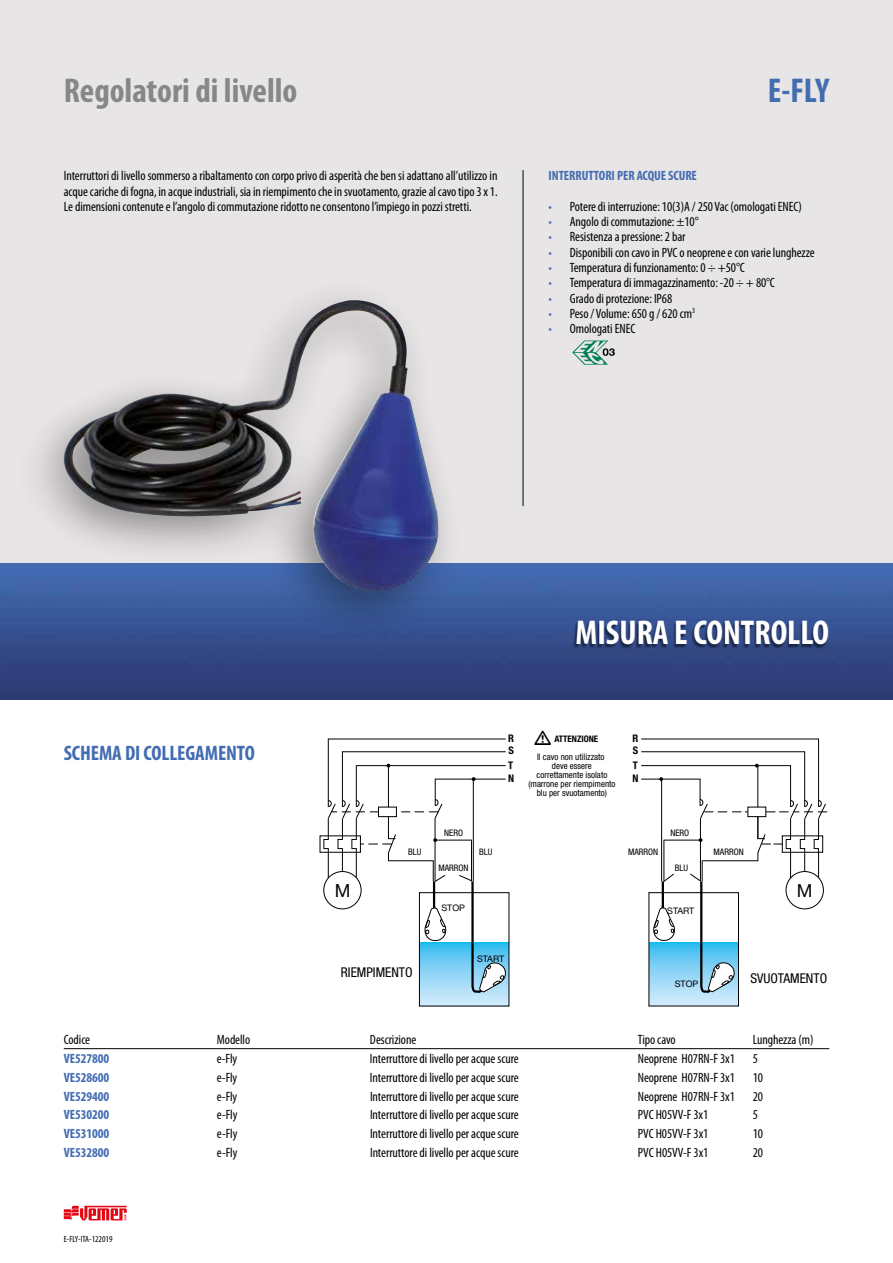
<style>
.page{position:relative;width:893px;height:1263px;background:#fff}
.page>*{position:absolute;margin:0;border:0;box-sizing:border-box;transform-origin:0 0}
.t1{font:700 condensed 34.5px "Myriad Pro";color:#878787}
.t2{font:700 condensed 34.5px "Myriad Pro";color:#fff}
.t3{font:700 condensed 34.5px "Myriad Pro";color:#436cb1}
.t4{font:700 condensed 21px "Myriad Pro";letter-spacing:-.005em;color:#436cb1}
.t5{font:18px "Helvetica Neue LT Std";color:#000}
.t6{font:condensed 13.5px/15.3px "Myriad Pro";letter-spacing:-.005em;color:#000;text-align:justify}
.t7{font:700 condensed 13.5px "Myriad Pro";letter-spacing:-.005em;color:#436cb1}
.t8{font:condensed 13.5px "Helvetica Neue LT Std";color:#000}
.t9{font:700 condensed 10.5px/12.5px "Helvetica Neue LT Std";color:#000}
.t10{font:condensed 9px/9px "Helvetica Neue LT Std";color:#000;text-align:center}
.t11{font:9px "Helvetica Neue LT Std";color:#000}
.t12{font:condensed 9px "Myriad Pro";color:#000}
.t13{font:700 condensed 9px "Helvetica Neue LT Std";color:#000}
.s1{color:#436cb1}
</style>
<div class="page">
<div style="left:0;top:0;width:893px;height:631px;background:#e8e5e6"></div>
<img style="left:0;top:563px;width:893px;height:136px">
<svg style="left:64px;top:1206px;width:63px;height:14px"></svg>
<div style="left:15px;top:276px;width:448px;height:365px;background:#000;opacity:.4"></div>
<img style="left:63px;top:300px;width:376px;height:291px">
<div style="left:573px;top:621px;width:255px;height:28px;background:#000;opacity:.5"></div>
<div style="left:649px;top:942px;width:89px;height:64px;background:linear-gradient(to bottom,#38bbef,#ddedfd)"></div>
<div style="left:420px;top:942px;width:89px;height:64px;background:linear-gradient(to bottom,#38bcef,#ddecfd)"></div>
<div style="left:419px;top:892px;width:90px;height:114px;border:1px solid #000"></div>
<div style="left:648px;top:892px;width:91px;height:114px;border:1px solid #000"></div>
<hr style="left:433px;top:881px;width:2px;height:27px;background:#000">
<hr style="left:662px;top:881px;width:2px;height:27px;background:#000">
<hr style="left:473px;top:779px;width:1px;height:102px;background:#000">
<hr style="left:661px;top:779px;width:1px;height:102px;background:#000">
<hr style="left:471px;top:840px;width:1px;height:41px;background:#000">
<hr style="left:664px;top:840px;width:1px;height:41px;background:#000">
<hr style="left:435px;top:840px;width:37px;height:1px;background:#000">
<hr style="left:664px;top:840px;width:35px;height:1px;background:#000">
<hr style="left:702px;top:860px;width:56px;height:1px;background:#000">
<hr style="left:435px;top:779px;width:71px;height:1px;background:#000">
<hr style="left:641px;top:779px;width:59px;height:1px;background:#000">
<hr style="left:356px;top:765px;width:150px;height:1px;background:#000">
<hr style="left:641px;top:765px;width:150px;height:1px;background:#000">
<hr style="left:342px;top:751px;width:164px;height:1px;background:#000">
<hr style="left:641px;top:751px;width:164px;height:1px;background:#000">
<hr style="left:328px;top:739px;width:178px;height:1px;background:#000">
<hr style="left:641px;top:739px;width:178px;height:1px;background:#000">
<hr style="left:388px;top:766px;width:1px;height:41px;background:#000">
<div style="left:747px;top:807px;width:19px;height:10px;border:1px solid #000"></div>
<hr style="left:757px;top:766px;width:1px;height:41px;background:#000">
<svg style="left:663px;top:873px;width:11px;height:9px"></svg>
<hr style="left:356px;top:765px;width:1px;height:42px;background:#000">
<hr style="left:342px;top:751px;width:1px;height:56px;background:#000">
<hr style="left:328px;top:739px;width:1px;height:68px;background:#000">
<hr style="left:700px;top:818px;width:1px;height:63px;background:#000">
<svg style="left:699px;top:779px;width:49px;height:40px"></svg>
<div style="left:323px;top:871px;width:38px;height:38px;border:1px solid #000;border-radius:50%"></div>
<hr style="left:818px;top:848px;width:1px;height:30px;background:#000">
<hr style="left:790px;top:848px;width:1px;height:30px;background:#000">
<hr style="left:790px;top:766px;width:1px;height:41px;background:#000">
<hr style="left:804px;top:752px;width:1px;height:55px;background:#000">
<hr style="left:818px;top:739px;width:1px;height:68px;background:#000">
<svg style="left:757px;top:800px;width:70px;height:72px"></svg>
<div style="left:786px;top:871px;width:38px;height:38px;border:1px solid #000;border-radius:50%"></div>
<svg style="left:323px;top:779px;width:122px;height:103px"></svg>
<svg style="left:424px;top:906px;width:23px;height:36px"></svg>
<svg style="left:459px;top:875px;width:47px;height:119px"></svg>
<svg style="left:653px;top:906px;width:22px;height:35px"></svg>
<svg style="left:690px;top:860px;width:45px;height:134px"></svg>
<hr style="left:523px;top:170px;width:1px;height:336px;background:#000">
<hr style="left:64px;top:1048px;width:153px;height:1px;background:#000">
<hr style="left:217px;top:1048px;width:153px;height:1px;background:#000">
<hr style="left:370px;top:1048px;width:153px;height:1px;background:#000">
<hr style="left:523px;top:1048px;width:115px;height:1px;background:#000">
<hr style="left:638px;top:1048px;width:115px;height:1px;background:#000">
<hr style="left:753px;top:1048px;width:76px;height:1px;background:#000">
<svg style="left:572px;top:340px;width:43px;height:25px"></svg>
<h1 class="t1" style="left:64px;top:69px;width:235px">Regolatori di livello</h1>
<p class="t6" style="left:64px;top:168px;width:435px">Interruttori di livello sommerso a ribaltamento con corpo privo di asperità che ben si adattano all’utilizzo in acque cariche di fogna, in acque industriali, sia in riempimento che in svuotamento, grazie al cavo tipo 3 x 1.<br>Le dimensioni contenute e l’angolo di commutazione ridotto ne consentono l’impiego in pozzi stretti.</p>
<h1 class="t3" style="left:768px;top:69px;width:63px">E-FLY</h1>
<p class="t7" style="left:549px;top:167px;width:150px">INTERRUTTORI PER ACQUE SCURE</p>
<p class="t6" style="left:549px;top:199px;width:255px"><span class="s1">•</span> Potere di interruzione: 10(3)A / 250 Vac (omologati ENEC)</p>
<p class="t6" style="left:549px;top:214px;width:151px"><span class="s1">•</span> Angolo di commutazione: ±10°</p>
<p class="t6" style="left:549px;top:229px;width:139px"><span class="s1">•</span> Resistenza a pressione: 2 bar</p>
<p class="t6" style="left:549px;top:244px;width:268px"><span class="s1">•</span> Disponibili con cavo in PVC o neoprene e con varie lunghezze</p>
<p class="t6" style="left:549px;top:260px;width:198px"><span class="s1">•</span> Temperatura di funzionamento: 0 ÷ +50°C</p>
<p class="t6" style="left:549px;top:275px;width:228px"><span class="s1">•</span> Temperatura di immagazzinamento: -20 ÷ + 80°C</p>
<p class="t6" style="left:549px;top:290px;width:125px"><span class="s1">•</span> Grado di protezione: IP68</p>
<p class="t6" style="left:549px;top:306px;width:148px"><span class="s1">•</span> Peso / Volume: 650 g / 620 cm<sup>3</sup></p>
<p class="t6" style="left:549px;top:321px;width:88px"><span class="s1">•</span> Omologati ENEC</p>
<h2 class="t4" style="left:64px;top:740px;width:193px">SCHEMA DI COLLEGAMENTO</h2>
<h1 class="t2" style="left:575px;top:611px;width:255px">MISURA E CONTROLLO</h1>
<p class="t9" style="left:508px;top:732px;width:7px">R<br>S</p>
<p class="t9" style="left:508px;top:759px;width:7px">T</p>
<p class="t9" style="left:633px;top:759px;width:7px">T</p>
<p class="t9" style="left:508px;top:772px;width:8px">N</p>
<p class="t9" style="left:633px;top:732px;width:7px">R<br>S</p>
<p class="t9" style="left:633px;top:772px;width:8px">N</p>
<p class="t13" style="left:554px;top:733px;width:45px">ATTENZIONE</p>
<p class="t10" style="left:528px;top:752px;width:89px">Il cavo non utilizzato<br>deve essere correttamente isolato (marrone per riempimento blu per svuotamento)</p>
<p class="t10" style="left:444px;top:829px;width:20px">NERO</p>
<p class="t10" style="left:670px;top:829px;width:20px">NERO</p>
<p class="t10" style="left:438px;top:864px;width:32px">MARRON</p>
<p class="t10" style="left:628px;top:847px;width:32px">MARRON</p>
<p class="t10" style="left:713px;top:847px;width:32px">MARRON</p>
<p class="t10" style="left:408px;top:847px;width:15px">BLU</p>
<p class="t10" style="left:479px;top:847px;width:15px">BLU</p>
<p class="t10" style="left:675px;top:863px;width:15px">BLU</p>
<h3 class="t5" style="left:335px;top:879px;width:17px">M</h3>
<h3 class="t5" style="left:797px;top:879px;width:17px">M</h3>
<p class="t11" style="left:441px;top:902px;width:25px">STOP</p>
<p class="t11" style="left:667px;top:905px;width:29px">START</p>
<p class="t8" style="left:341px;top:965px;width:73px">RIEMPIMENTO</p>
<p class="t11" style="left:477px;top:954px;width:29px">START</p>
<p class="t11" style="left:675px;top:978px;width:25px">STOP</p>
<p class="t8" style="left:750px;top:970px;width:78px">SVUOTAMENTO</p>
<p class="t6" style="left:64px;top:1032px;width:28px">Codice</p>
<p class="t6" style="left:217px;top:1032px;width:35px">Modello</p>
<p class="t6" style="left:370px;top:1032px;width:48px">Descrizione</p>
<p class="t6" style="left:638px;top:1032px;width:39px">Tipo cavo</p>
<p class="t6" style="left:753px;top:1032px;width:62px">Lunghezza (m)</p>
<p class="t7" style="left:64px;top:1050px;width:47px">VE527800</p>
<p class="t6" style="left:217px;top:1051px;width:22px">e-Fly</p>
<p class="t6" style="left:370px;top:1051px;width:150px">Interruttore di livello per acque scure</p>
<p class="t6" style="left:638px;top:1051px;width:98px">Neoprene H07RN-F 3x1</p>
<p class="t6" style="left:753px;top:1051px;width:7px">5</p>
<p class="t7" style="left:64px;top:1069px;width:47px">VE528600</p>
<p class="t6" style="left:217px;top:1069px;width:22px">e-Fly</p>
<p class="t6" style="left:370px;top:1069px;width:150px">Interruttore di livello per acque scure</p>
<p class="t6" style="left:638px;top:1069px;width:98px">Neoprene H07RN-F 3x1</p>
<p class="t6" style="left:753px;top:1069px;width:12px">10</p>
<p class="t7" style="left:64px;top:1087px;width:47px">VE529400</p>
<p class="t6" style="left:217px;top:1088px;width:22px">e-Fly</p>
<p class="t6" style="left:370px;top:1088px;width:150px">Interruttore di livello per acque scure</p>
<p class="t6" style="left:638px;top:1088px;width:98px">Neoprene H07RN-F 3x1</p>
<p class="t6" style="left:753px;top:1088px;width:12px">20</p>
<p class="t7" style="left:64px;top:1106px;width:47px">VE530200</p>
<p class="t6" style="left:217px;top:1107px;width:22px">e-Fly</p>
<p class="t6" style="left:370px;top:1107px;width:150px">Interruttore di livello per acque scure</p>
<p class="t6" style="left:638px;top:1107px;width:72px">PVC H05VV-F 3x1</p>
<p class="t6" style="left:753px;top:1107px;width:7px">5</p>
<p class="t7" style="left:64px;top:1125px;width:47px">VE531000</p>
<p class="t6" style="left:217px;top:1126px;width:22px">e-Fly</p>
<p class="t6" style="left:370px;top:1126px;width:150px">Interruttore di livello per acque scure</p>
<p class="t6" style="left:638px;top:1126px;width:72px">PVC H05VV-F 3x1</p>
<p class="t6" style="left:753px;top:1126px;width:12px">10</p>
<p class="t7" style="left:64px;top:1144px;width:47px">VE532800</p>
<p class="t6" style="left:217px;top:1144px;width:22px">e-Fly</p>
<p class="t6" style="left:370px;top:1144px;width:150px">Interruttore di livello per acque scure</p>
<p class="t6" style="left:638px;top:1144px;width:72px">PVC H05VV-F 3x1</p>
<p class="t6" style="left:753px;top:1144px;width:12px">20</p>
<p class="t12" style="left:64px;top:1233px;width:50px">E-FLY-ITA-122019</p>
</div>
